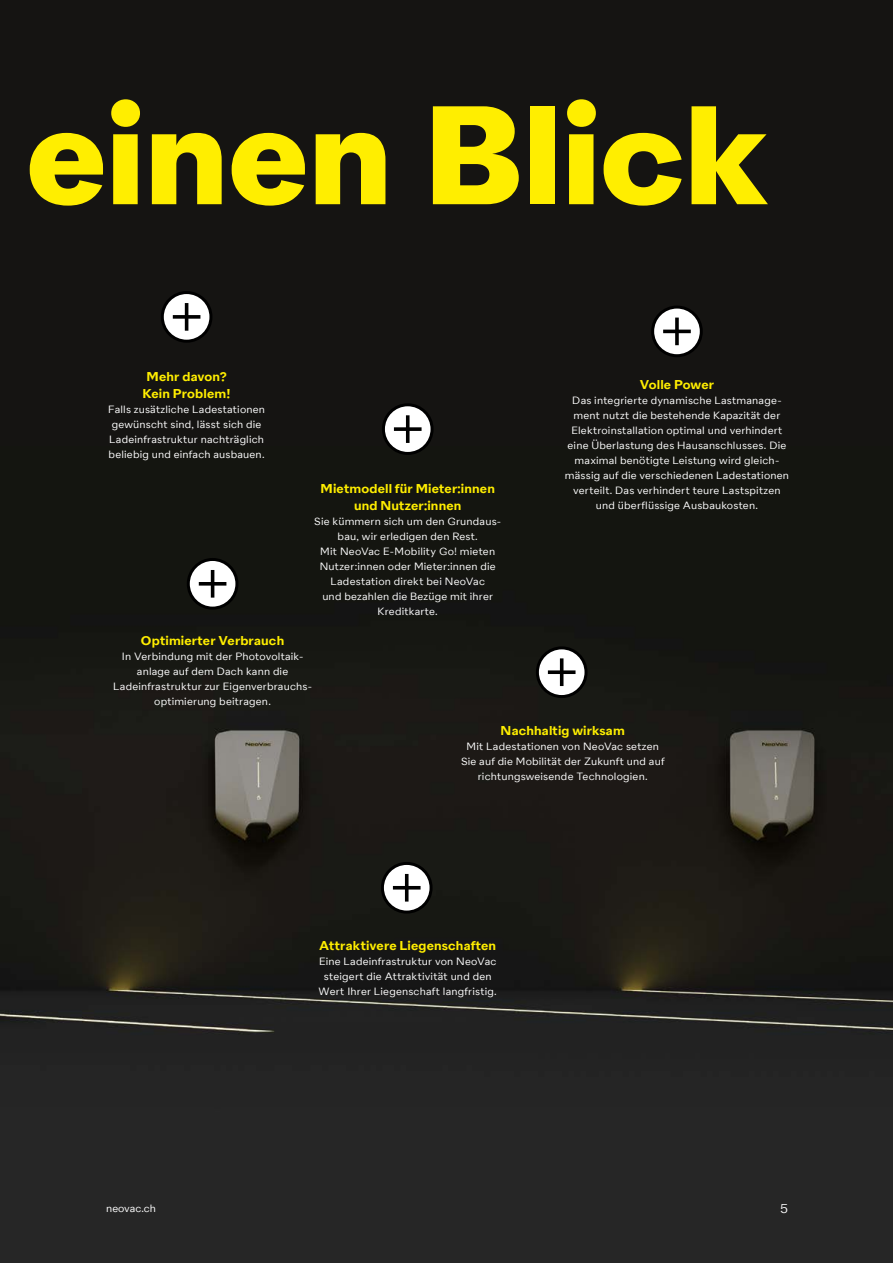
<style>
.page{position:relative;width:893px;height:1263px;background:#151412}
.page>*{position:absolute;margin:0;border:0;box-sizing:border-box;transform-origin:0 0}
.t1{font:700 139.8px "Neo Vac Sans";letter-spacing:-.005em;color:#fe0}
.t2{font:600 12.75px/17.2px "Neo Vac Sans";letter-spacing:.01em;color:#fe0;text-align:center}
.t3{font:12.75px "Neo Vac Sans";color:#fff}
.t4{font:10.5px/15px "Neo Vac Sans";letter-spacing:.015em;color:#fff;text-align:center}
</style>
<div class="page">
<img style="left:0;top:446px;width:893px;height:817px">
<div style="left:382px;top:863px;width:49px;height:49px;background:#fff;border-radius:50%"></div>
<div style="left:381px;top:862px;width:52px;height:51px;border:3px solid #000;border-radius:50%"></div>
<svg style="left:405px;top:874px;width:4px;height:27px"></svg>
<hr style="left:393px;top:886px;width:28px;height:3px;background:#000">
<div style="left:537px;top:648px;width:49px;height:48px;background:#fff;border-radius:50%"></div>
<div style="left:536px;top:646px;width:51px;height:52px;border:3px solid #000;border-radius:50%"></div>
<hr style="left:560px;top:658px;width:3px;height:28px;background:#000">
<svg style="left:548px;top:670px;width:27px;height:4px"></svg>
<div style="left:162px;top:293px;width:49px;height:48px;background:#fff;border-radius:50%"></div>
<div style="left:161px;top:291px;width:51px;height:52px;border:3px solid #000;border-radius:50%"></div>
<hr style="left:185px;top:303px;width:3px;height:28px;background:#000">
<svg style="left:173px;top:315px;width:27px;height:4px"></svg>
<div style="left:188px;top:559px;width:49px;height:49px;background:#fff;border-radius:50%"></div>
<div style="left:187px;top:558px;width:51px;height:52px;border:3px solid #000;border-radius:50%"></div>
<hr style="left:211px;top:570px;width:3px;height:28px;background:#000">
<svg style="left:199px;top:582px;width:27px;height:4px"></svg>
<div style="left:383px;top:405px;width:49px;height:48px;background:#fff;border-radius:50%"></div>
<div style="left:382px;top:403px;width:52px;height:52px;border:3px solid #000;border-radius:50%"></div>
<svg style="left:406px;top:415px;width:4px;height:28px"></svg>
<svg style="left:394px;top:427px;width:28px;height:4px"></svg>
<div style="left:653px;top:307px;width:48px;height:49px;background:#fff;border-radius:50%"></div>
<div style="left:651px;top:306px;width:52px;height:51px;border:3px solid #000;border-radius:50%"></div>
<svg style="left:675px;top:318px;width:4px;height:27px"></svg>
<hr style="left:663px;top:330px;width:28px;height:3px;background:#000">
<h1 class="t1" style="left:26px;top:71px;width:742px">einen Blick</h1>
<p class="t2" style="left:143px;top:368px;width:90px">Mehr davon?<br>Kein Problem!</p>
<p class="t4" style="left:108px;top:402px;width:158px">Falls zusätzliche Ladestationen gewünscht sind, lässt sich die<br>Ladeinfrastruktur nachträglich beliebig und einfach ausbauen.</p>
<p class="t2" style="left:320px;top:480px;width:176px">Mietmodell für Mieter:innen und Nutzer:innen</p>
<p class="t4" style="left:314px;top:514px;width:189px">Sie kümmern sich um den Grundaus&shy;bau, wir erledigen den Rest.<br>Mit NeoVac E-Mobility Go! mieten<br>Nutzer:innen oder Mieter:innen die<br>Ladestation direkt bei NeoVac<br>und bezahlen die Bezüge mit ihrer<br>Kreditkarte.</p>
<p class="t2" style="left:141px;top:632px;width:145px">Optimierter Verbrauch</p>
<p class="t4" style="left:113px;top:649px;width:200px">In Verbindung mit der Photovoltaik&shy;anlage auf dem Dach kann die<br>Ladeinfrastruktur zur Eigenverbrauchs&shy;optimierung beitragen.</p>
<p class="t2" style="left:640px;top:377px;width:76px">Volle Power</p>
<p class="t4" style="left:565px;top:393px;width:226px">Das integrierte dynamische Lastmanage&shy;ment nutzt die bestehende Kapazität der Elektroinstallation optimal und verhindert eine Überlastung des Hausanschlusses. Die maximal benötigte Leistung wird gleich&shy;mässig auf die verschiedenen Ladestationen verteilt. Das verhindert teure Lastspitzen und überflüssige Ausbaukosten.</p>
<p class="t2" style="left:501px;top:722px;width:126px">Nachhaltig wirksam</p>
<p class="t4" style="left:461px;top:738px;width:205px">Mit Ladestationen von NeoVac setzen<br>Sie auf die Mobilität der Zukunft und auf richtungsweisende Technologien.</p>
<p class="t2" style="left:319px;top:937px;width:178px">Attraktivere Liegenschaften</p>
<p class="t4" style="left:319px;top:954px;width:180px">Eine Ladeinfrastruktur von NeoVac steigert die Attraktivität und den<br>Wert Ihrer Liegenschaft langfristig.</p>
<p class="t4" style="left:106px;top:1200px;width:51px">neovac.ch</p>
<p class="t3" style="left:780px;top:1201px;width:9px">5</p>
</div>
